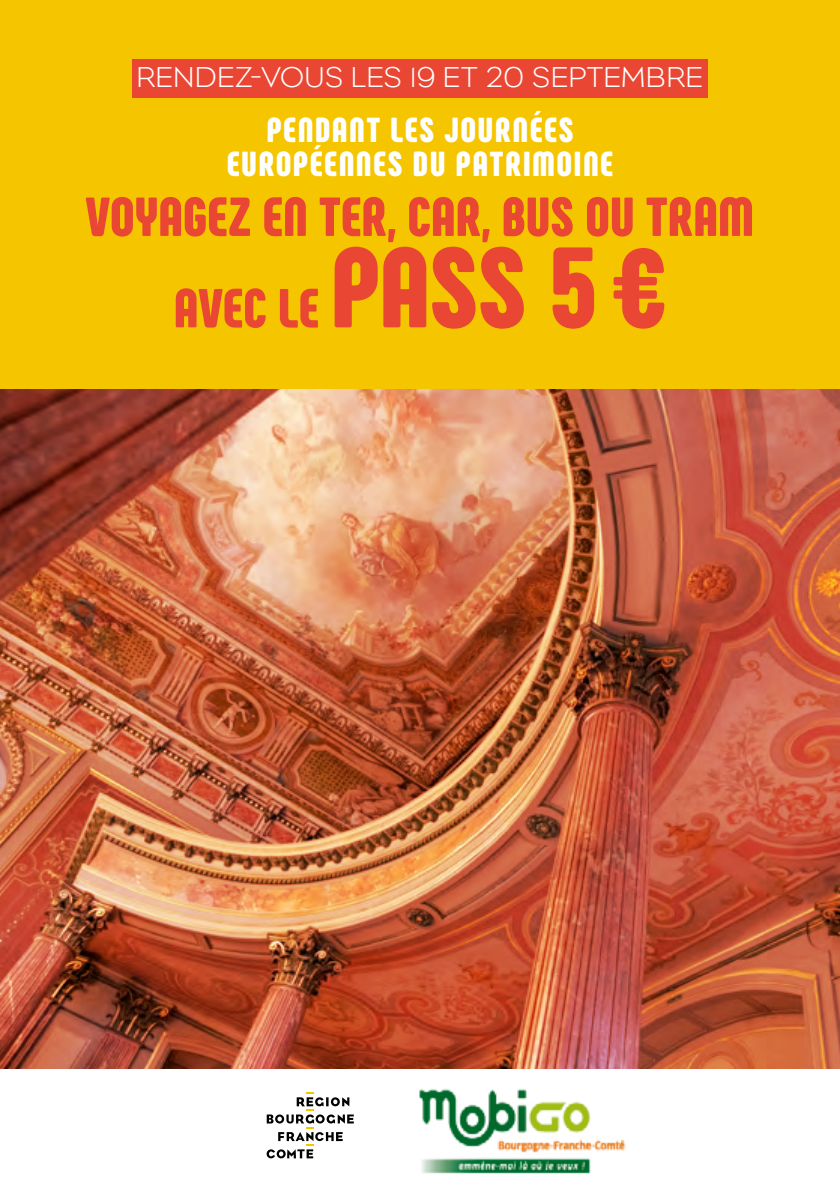
<style>
.page{position:relative;width:840px;height:1191px;background:#fff}
.page>*{position:absolute;margin:0;border:0;box-sizing:border-box;transform-origin:0 0}
.t1{font:900 54.8px/91.4px "Phenomena";color:#e94734;text-align:center}
.t2{font:900 34.8px/34.2px "Phenomena";letter-spacing:.04em;color:#fff;text-align:center}
.t3{font:300 29.4px "Eagle";letter-spacing:.02em;color:#fff}
.s1{font-size:113.2px}
.s2{font-size:111.4px}
</style>
<div class="page">
<img style="left:0;top:389px;width:839px;height:679px">
<div style="left:0;top:0;width:839px;height:389px;background:#f5c500"></div>
<div style="left:132px;top:59px;width:575px;height:38px;background:#e94734"></div>
<svg style="left:266px;top:1092px;width:87px;height:66px"></svg>
<img style="left:419px;top:1089px;width:207px;height:85px">
<p class="t3" style="left:137px;top:59px;width:567px">RENDEZ-VOUS LES 19 ET 20 SEPTEMBRE</p>
<p class="t2" style="left:227px;top:112px;width:387px">PENDANT LES JOURNÉES<br>EUROPÉENNES DU PATRIMOINE</p>
<h1 class="t1" style="left:86px;top:171px;width:669px">VOYAGEZ EN TER, CAR, BUS OU TRAM<br>AVEC LE <span class="s1">PASS 5</span> <span class="s2">€</span></h1>
</div>
